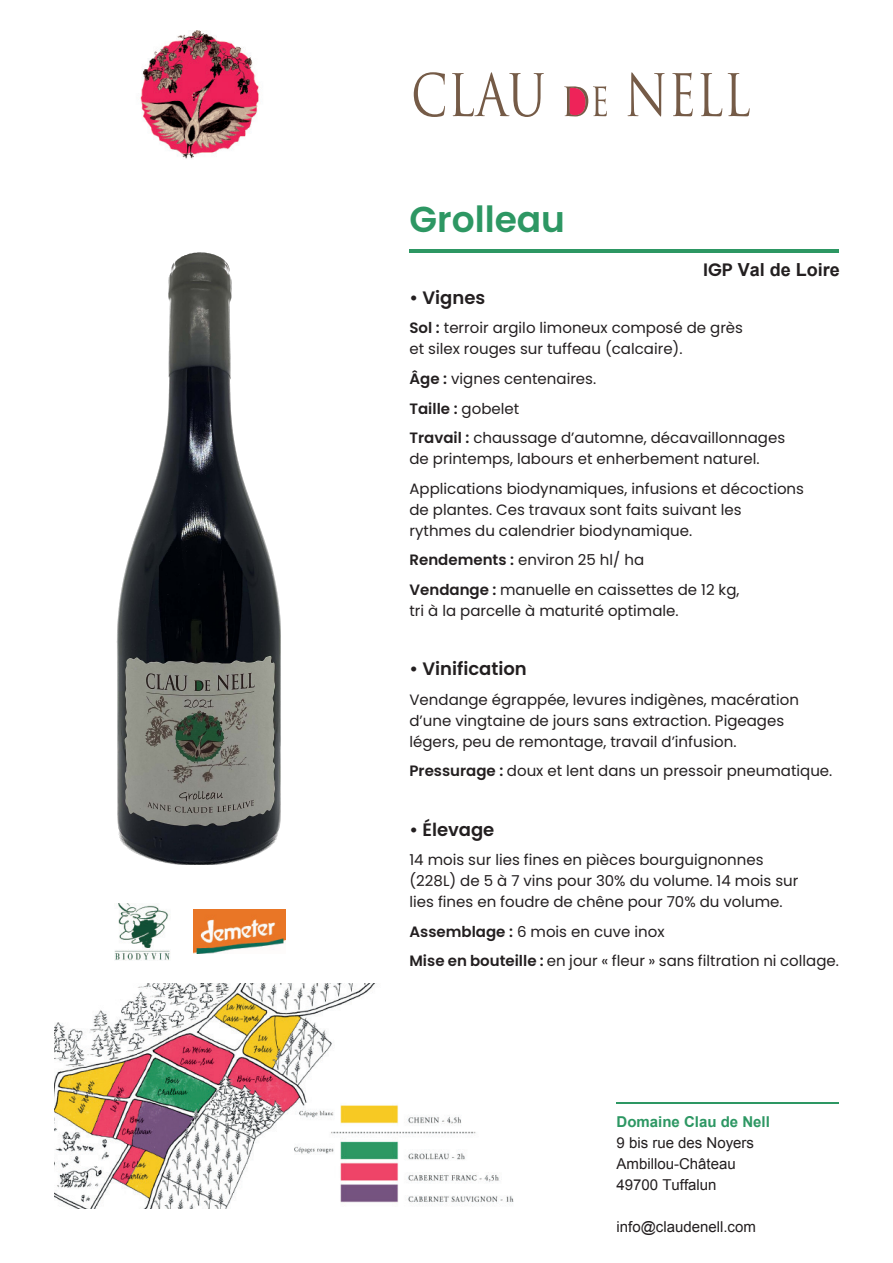
<style>
.page{position:relative;width:893px;height:1263px;background:#fff}
.page>*{position:absolute;margin:0;border:0;box-sizing:border-box;transform-origin:0 0}
.t1{font:600 36px "Poppins";color:#2d9763}
.t2{font:600 18px "Poppins";color:#231f20}
.t3{font:700 18px "Arial";color:#231f20}
.t4{font:15px/21px "Poppins";color:#231f20}
.t5{font:15px/21px "Arial";color:#231f20}
.t6{font:700 15px "Arial";color:#2d9763}
.s1{font-family:"Poppins";font-weight:600}
.s2{font-weight:600}
</style>
<div class="page">
<img style="left:54px;top:983px;width:460px;height:226px">
<img style="left:114px;top:904px;width:56px;height:56px">
<img style="left:193px;top:910px;width:92px;height:43px">
<hr style="left:409px;top:249px;width:430px;height:3px;background:#2d9763">
<hr style="left:616px;top:1102px;width:223px;height:2px;background:#2d9763">
<svg style="left:414px;top:72px;width:31px;height:45px"></svg>
<svg style="left:452px;top:72px;width:92px;height:45px"></svg>
<svg style="left:628px;top:72px;width:37px;height:45px"></svg>
<svg style="left:672px;top:73px;width:21px;height:43px"></svg>
<svg style="left:700px;top:73px;width:22px;height:43px"></svg>
<svg style="left:728px;top:73px;width:22px;height:43px"></svg>
<svg style="left:564px;top:86px;width:43px;height:30px"></svg>
<img style="left:140px;top:31px;width:119px;height:128px">
<img style="left:117px;top:253px;width:164px;height:612px">
<h1 class="t1" style="left:409px;top:199px;width:157px">Grolleau</h1>
<p class="t3" style="left:703px;top:258px;width:138px"><span class="s1">IGP</span> Val de Loire</p>
<p class="t2" style="left:409px;top:287px;width:77px">• Vignes</p>
<p class="t4" style="left:409px;top:318px;width:335px"><span class="s2">Sol :</span> terroir argilo limoneux composé de grès et silex rouges sur tuffeau (calcaire).</p>
<p class="t4" style="left:409px;top:364px;width:377px;line-height:29.5px"><span class="s2">Âge :</span> vignes centenaires.<br><span class="s2">Taille :</span> gobelet<br><span class="s2">Travail :</span> chaussage d’automne, décavaillonnages</p>
<p class="t4" style="left:409px;top:444px;width:396px;line-height:29.5px">de printemps, labours et enherbement naturel.<br>Applications biodynamiques, infusions et décoctions</p>
<p class="t4" style="left:409px;top:499px;width:334px">de plantes. Ces travaux sont faits suivant les rythmes du calendrier biodynamique.</p>
<p class="t4" style="left:409px;top:545px;width:331px;line-height:29.5px"><span class="s2">Rendements :</span> environ 25 hl/ ha<br><span class="s2">Vendange :</span> manuelle en caissettes de 12 kg,</p>
<p class="t4" style="left:409px;top:600px;width:271px">tri à la parcelle à maturité optimale.</p>
<p class="t2" style="left:409px;top:658px;width:119px">• Vinification</p>
<p class="t4" style="left:409px;top:689px;width:391px">Vendange égrappée, levures indigènes, macération d’une vingtaine de jours sans extraction. Pigeages légers, peu de remontage, travail d’infusion.</p>
<p class="t4" style="left:409px;top:760px;width:424px"><span class="s2">Pressurage :</span> doux et lent dans un pressoir pneumatique.</p>
<p class="t2" style="left:409px;top:819px;width:86px">• Élevage</p>
<p class="t4" style="left:409px;top:850px;width:390px">14 mois sur lies fines en pièces bourguignonnes (228L) de 5 à 7 vins pour 30% du volume. 14 mois sur lies fines en foudre de chêne pour 70% du volume.</p>
<p class="t4" style="left:409px;top:917px;width:431px;line-height:29.5px"><span class="s2">Assemblage :</span> 6 mois en cuve inox<br><span class="s2">Mise en bouteille :</span> en jour « fleur » sans filtration ni collage.</p>
<p class="t6" style="left:616px;top:1112px;width:155px">Domaine Clau de Nell</p>
<p class="t5" style="left:616px;top:1132px;width:139px">9 bis rue des Noyers<br>Ambillou-Château<br>49700 Tuffalun</p>
<p class="t5" style="left:616px;top:1216px;width:141px">info@claudenell.com</p>
</div>
